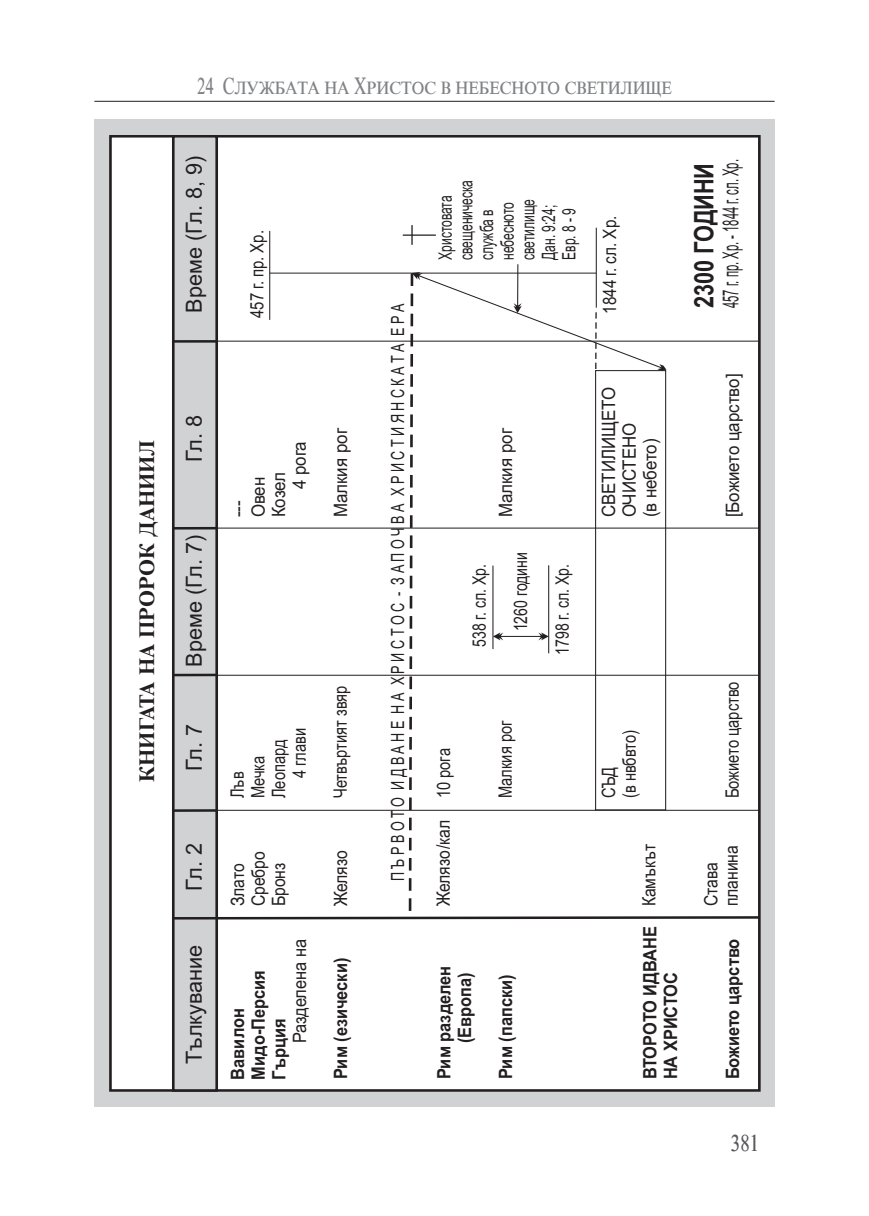
<style>
.page{position:relative;width:869px;height:1216px;background:#fff}
.page>*{position:absolute;margin:0;border:0;box-sizing:border-box;transform-origin:0 0}
.t1{font:700 26.95px "Arial";color:#231f20;scale:.81 1}
.t2{font:24.5px "Tms Cyr";color:#57585a;scale:.81 1}
.t3{font:22.05px "Arial";color:#231f20}
.t4{font:22.05px "Arial";color:#231f20;scale:.51 1}
.t5{font:700 22.05px "Tms Cyr";color:#231f20;scale:.96 1}
.t6{font:18.55px "Arial";color:#231f20;scale:.76 1}
.t7{font:700 18.38px/20.7px "Arial";color:#231f20;scale:.89 1}
.t8{font:18.38px/20.7px "Arial";color:#231f20;scale:.92 1}
.t9{font:18.38px/20.7px "Arial";color:#231f20;scale:.79 1}
.t10{font:18.38px/20.7px "Arial";color:#231f20;scale:.65 1}
.t11{font:18.38px/20.5px "Arial";color:#231f20;scale:.85 1}
.t12{font:18.38px "Tms Cyr";color:#808285;scale:.91 1}
.t13{font:18.38px "Arial";color:#231f20;scale:.82 1}
.t14{font:18.38px "Arial";color:#231f20;scale:.89 1}
.t15{font:18.38px "Arial";color:#231f20;scale:.81 1}
.t16{font:18.2px "Arial";color:#231f20;scale:.69 1}
.s1{font-size:24.5px}
</style>
<div class="page">
<hr style="left:94px;top:101px;width:680px;height:1px;background:#231f20">
<div style="left:94px;top:120px;width:680px;height:986px;background:#d1d2d4"></div>
<div style="left:110px;top:136px;width:649px;height:954px;background:#fff"></div>
<div style="left:173px;top:136px;width:43px;height:954px;background:#d1d2d4"></div>
<div style="left:172px;top:135px;width:46px;height:956px;border:3px solid #231f20"></div>
<svg style="left:411px;top:225px;width:1px;height:20px"></svg>
<hr style="left:595px;top:228px;width:1px;height:79px;background:#231f20">
<hr style="left:269px;top:231px;width:1px;height:89px;background:#231f20">
<hr style="left:402px;top:234px;width:33px;height:2px;background:#231f20">
<svg style="left:172px;top:264px;width:589px;height:656px"></svg>
<p class="t5" style="left:134px;top:781px;width:357px;rotate:-90deg">КНИГАТА НА ПРОРОК ДАНИИЛ</p>
<p class="t12" style="left:197px;top:77px;width:523px"><span class="s1">24 с</span>лужбата на <span class="s1">х</span>ристос в небесното светилище</p>
<p class="t3" style="left:179px;top:313px;width:159px;rotate:-90deg">Време (Гл. 8, 9)</p>
<p class="t3" style="left:179px;top:462px;width:49px;rotate:-90deg">Гл. 8</p>
<p class="t3" style="left:179px;top:666px;width:134px;rotate:-90deg">Време (Гл. 7)</p>
<p class="t3" style="left:179px;top:771px;width:49px;rotate:-90deg">Гл. 7</p>
<p class="t3" style="left:179px;top:890px;width:49px;rotate:-90deg">Гл. 2</p>
<p class="t3" style="left:179px;top:1064px;width:121px;rotate:-90deg">Тълкувание</p>
<h1 class="t1" style="left:685px;top:308px;width:181px;rotate:-90deg">2300 ГОДИНИ</h1>
<p class="t4" style="left:716px;top:308px;width:293px;rotate:-90deg">457 г. пр. Хр. - 1844 г. сл. Хр.</p>
<p class="t10" style="left:435px;top:260px;width:125px;rotate:-90deg">Христовата свещеническа служба в небесното светилище<br>Дан. 9:24;<br>Евр. 8 - 9</p>
<p class="t13" style="left:597px;top:314px;width:121px;rotate:-90deg">1844 г. сл. Хр.</p>
<p class="t15" style="left:245px;top:318px;width:110px;rotate:-90deg">457 г. пр. Хр.</p>
<p class="t16" style="left:385px;top:881px;width:838px;rotate:-90deg">П Ъ Р В О Т О И Д В А Н Е Н А Х Р И С Т О С - З А П О Ч В А Х Р И С Т И Я Н С К А Т А Е Р А</p>
<p class="t8" style="left:722px;top:517px;width:158px;rotate:-90deg">[Божието царство]</p>
<p class="t8" style="left:598px;top:517px;width:143px;rotate:-90deg">СВЕТИЛИЩЕТО<br>ОЧИСТЕНО<br>(в небето)</p>
<p class="t8" style="left:330px;top:517px;width:98px;rotate:-90deg">Малкия рог</p>
<p class="t8" style="left:495px;top:517px;width:98px;rotate:-90deg">Малкия рог</p>
<p class="t8" style="left:289px;top:489px;width:54px;rotate:-90deg">4 рога</p>
<p class="t8" style="left:248px;top:517px;width:46px;rotate:-90deg">Овен</p>
<p class="t8" style="left:268px;top:517px;width:51px;rotate:-90deg">Козел</p>
<p class="t8" style="left:227px;top:517px;width:20px;rotate:-90deg">---</p>
<p class="t6" style="left:508px;top:631px;width:106px;rotate:-90deg">1260 години</p>
<p class="t6" style="left:467px;top:647px;width:110px;rotate:-90deg">538 г. сл. Хр.</p>
<p class="t6" style="left:549px;top:654px;width:121px;rotate:-90deg">1798 г. сл. Хр.</p>
<p class="t9" style="left:721px;top:798px;width:149px;rotate:-90deg">Божието царство</p>
<p class="t9" style="left:330px;top:798px;width:144px;rotate:-90deg">Четвъртият звяр</p>
<p class="t9" style="left:495px;top:798px;width:99px;rotate:-90deg">Малкия рог</p>
<p class="t9" style="left:598px;top:798px;width:87px;rotate:-90deg">СЪД<br>(в нвбвто)</p>
<p class="t9" style="left:268px;top:798px;width:75px;rotate:-90deg">Леопард</p>
<p class="t9" style="left:289px;top:777px;width:65px;rotate:-90deg">4 глави</p>
<p class="t9" style="left:433px;top:798px;width:65px;rotate:-90deg">10 рога</p>
<p class="t9" style="left:248px;top:798px;width:55px;rotate:-90deg">Мечка</p>
<p class="t9" style="left:227px;top:798px;width:35px;rotate:-90deg">Лъв</p>
<p class="t11" style="left:433px;top:906px;width:103px;rotate:-90deg">Желязо/кал</p>
<p class="t11" style="left:638px;top:906px;width:75px;rotate:-90deg">Камъкът</p>
<p class="t11" style="left:700px;top:906px;width:73px;rotate:-90deg">Става планина</p>
<p class="t11" style="left:227px;top:906px;width:66px;rotate:-90deg">Злато<br>Сребро<br>Бронз</p>
<p class="t11" style="left:330px;top:906px;width:67px;rotate:-90deg">Желязо</p>
<p class="t14" style="left:287px;top:1043px;width:118px;rotate:-90deg">Разделена на</p>
<p class="t7" style="left:228px;top:1079px;width:124px;rotate:-90deg">Вавилон<br>Мидо-Персия<br>Гърция</p>
<p class="t7" style="left:331px;top:1079px;width:138px;rotate:-90deg">Рим (езически)</p>
<p class="t7" style="left:434px;top:1042px;width:88px;text-indent:-36px;rotate:-90deg">Рим разделен (Европа)</p>
<p class="t7" style="left:496px;top:1079px;width:119px;rotate:-90deg">Рим (папски)</p>
<p class="t7" style="left:640px;top:1079px;width:173px;rotate:-90deg">ВТОРОТО ИДВАНЕ<br>НА ХРИСТОС</p>
<p class="t7" style="left:722px;top:1079px;width:160px;rotate:-90deg">Божието царство</p>
<h2 class="t2" style="left:730px;top:1127px;width:38px">381</h2>
</div>
